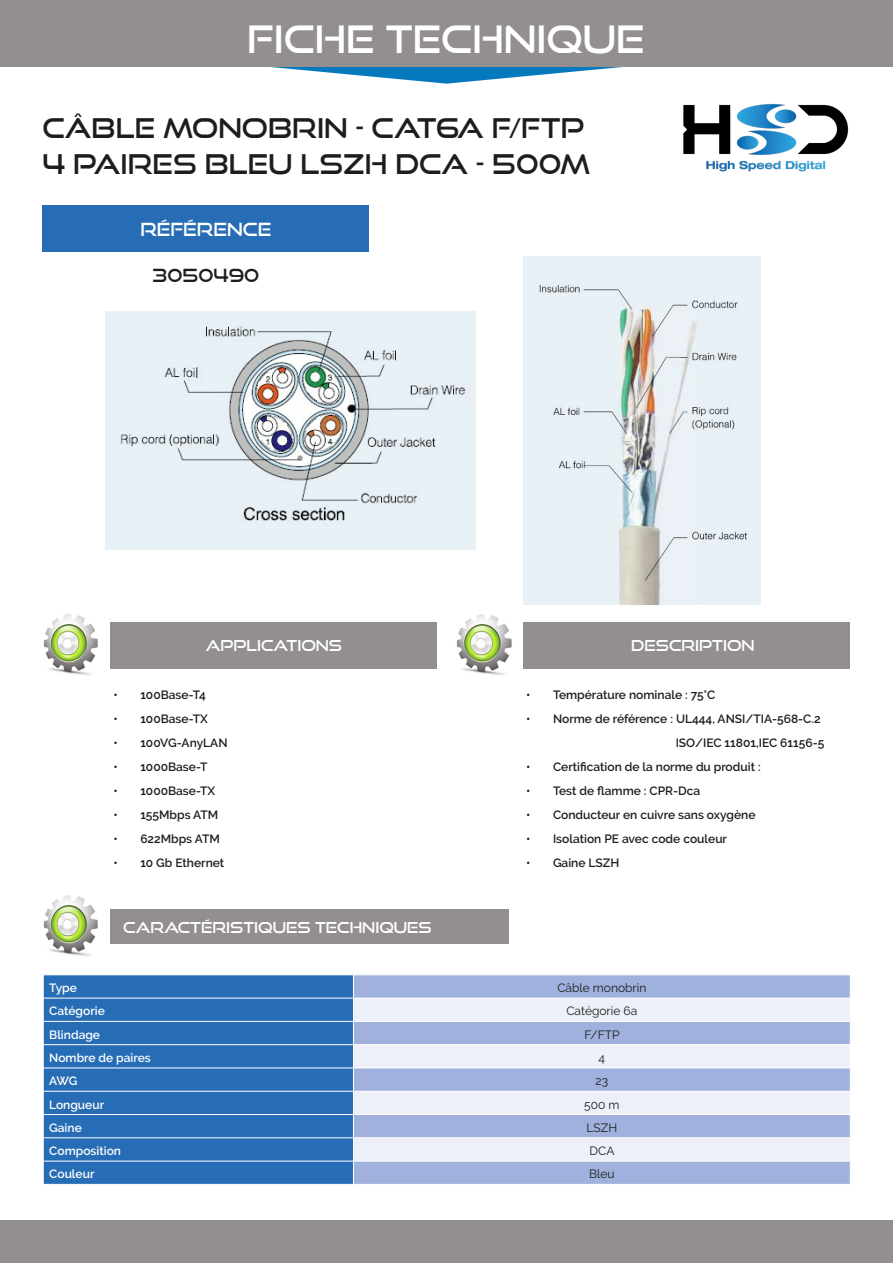
<style>
.page{position:relative;width:893px;height:1263px;background:#fff}
.page>*{position:absolute;margin:0;border:0;box-sizing:border-box;transform-origin:0 0}
.Titre_de_page{font:37.5px "Good Times Rg";color:#fff}
.t1{font:27px "Good Times Rg";color:#1d1d1b}
.Titre_de_page-2{font:18px "Good Times Rg";color:#fff}
.Titre_de_page-3{font:18px "Good Times Rg";color:#1d1d1b}
.Titre_de_page-4{font:15px "Good Times Rg";color:#fff}
.t2{font:600 12px/24px "Raleway";color:#1d1d1b}
.t3{font:600 12px "Raleway";color:#fff}
.t4{font:12px "Raleway";color:#1d1d1b}
</style>
<div class="page">
<svg style="left:262px;top:66px;width:369px;height:18px"></svg>
<div style="left:0;top:0;width:893px;height:66px;background:#938f8e"></div>
<div style="left:0;top:1220px;width:893px;height:43px;background:#938f8e"></div>
<img style="left:683px;top:104px;width:166px;height:68px">
<img style="left:105px;top:312px;width:371px;height:238px">
<img style="left:523px;top:256px;width:238px;height:349px">
<div style="left:43px;top:206px;width:326px;height:46px;background:#276db5"></div>
<div style="left:111px;top:622px;width:326px;height:46px;background:#938f8e"></div>
<img style="left:43px;top:614px;width:55px;height:61px">
<div style="left:523px;top:622px;width:327px;height:46px;background:#938f8e"></div>
<img style="left:457px;top:614px;width:55px;height:61px">
<div style="left:111px;top:909px;width:398px;height:35px;background:#938f8e"></div>
<img style="left:43px;top:895px;width:55px;height:61px">
<div style="left:44px;top:975px;width:309px;height:209px;background:#276db5"></div>
<div style="left:354px;top:975px;width:496px;height:209px;background:#9fb1dc"></div>
<svg style="left:354px;top:999px;width:496px;height:162px;background:#ccd5ec"></svg>
<hr style="left:43px;top:998px;width:310px;height:1px;background:#fff">
<hr style="left:353px;top:998px;width:497px;height:1px;background:#fff">
<hr style="left:43px;top:1021px;width:310px;height:1px;background:#fff">
<hr style="left:353px;top:1021px;width:497px;height:1px;background:#fff">
<hr style="left:43px;top:1044px;width:310px;height:1px;background:#fff">
<hr style="left:353px;top:1044px;width:497px;height:1px;background:#fff">
<hr style="left:43px;top:1068px;width:310px;height:1px;background:#fff">
<hr style="left:353px;top:1068px;width:497px;height:1px;background:#fff">
<hr style="left:43px;top:1091px;width:310px;height:1px;background:#fff">
<hr style="left:353px;top:1091px;width:497px;height:1px;background:#fff">
<hr style="left:43px;top:1114px;width:310px;height:1px;background:#fff">
<hr style="left:353px;top:1114px;width:497px;height:1px;background:#fff">
<hr style="left:43px;top:1137px;width:310px;height:1px;background:#fff">
<hr style="left:353px;top:1137px;width:497px;height:1px;background:#fff">
<hr style="left:43px;top:1161px;width:310px;height:1px;background:#fff">
<svg style="left:43px;top:975px;width:1px;height:209px"></svg>
<hr style="left:353px;top:1161px;width:497px;height:1px;background:#fff">
<p class="Titre_de_page" style="left:247px;top:16px;width:399px">FICHE TECHNIQUE</p>
<p class="t1" style="left:43px;top:111px;width:543px">CÂBLE MONOBRIN - CAT6A F/FTP</p>
<p class="t1" style="left:43px;top:147px;width:549px">4 PAIRES BLEU LSZH DCA - 500M</p>
<p class="Titre_de_page-2" style="left:140px;top:218px;width:133px">RÉFÉRENCE</p>
<p class="Titre_de_page-3" style="left:153px;top:265px;width:108px">3050490</p>
<p class="Titre_de_page-4" style="left:206px;top:637px;width:138px">APPLICATIONS</p>
<p class="Titre_de_page-4" style="left:631px;top:637px;width:125px">DESCRIPTION</p>
<p class="t2" style="left:113px;top:683px;width:94px">• 100Base-T4</p>
<p class="t2" style="left:113px;top:707px;width:96px">• 100Base-TX</p>
<p class="t2" style="left:113px;top:731px;width:116px">• 100VG-AnyLAN</p>
<p class="t2" style="left:113px;top:755px;width:96px">• ●1000Base-T</p>
<p class="t2" style="left:113px;top:779px;width:103px">• ●1000Base-TX</p>
<p class="t2" style="left:113px;top:803px;width:107px">• ●155Mbps ATM</p>
<p class="t2" style="left:113px;top:827px;width:108px">• 622Mbps ATM</p>
<p class="t2" style="left:113px;top:851px;width:113px">• 10 Gb Ethernet</p>
<p class="Titre_de_page-4" style="left:123px;top:918px;width:310px">CARACTÉRISTIQUES TECHNIQUES</p>
<p class="t2" style="left:526px;top:683px;width:191px">• Température nominale : 75°C</p>
<p class="t2" style="left:676px;top:707px;width:150px;text-indent:-150px">• Norme de référence : UL444, ANSI/TIA-568-C.2<br>ISO/IEC 11801,IEC 61156-5</p>
<p class="t2" style="left:526px;top:755px;width:236px">• Certification de la norme du produit :</p>
<p class="t2" style="left:526px;top:779px;width:176px">• Test de flamme : CPR-Dca</p>
<p class="t2" style="left:526px;top:803px;width:231px">• Conducteur en cuivre sans oxygène</p>
<p class="t2" style="left:526px;top:827px;width:203px">• Isolation PE avec code couleur</p>
<p class="t2" style="left:526px;top:851px;width:95px">• Gaine LSZH</p>
<p class="t3" style="left:49px;top:981px;width:29px">Type</p>
<p class="t4" style="left:557px;top:981px;width:91px">Câble monobrin</p>
<p class="t3" style="left:49px;top:1004px;width:57px">Catégorie</p>
<p class="t4" style="left:566px;top:1004px;width:72px">Catégorie 6a</p>
<p class="t3" style="left:49px;top:1027px;width:52px">Blindage</p>
<p class="t4" style="left:584px;top:1027px;width:37px">F/FTP</p>
<p class="t3" style="left:49px;top:1051px;width:103px">Nombre de paires</p>
<p class="t4" style="left:599px;top:1051px;width:8px">4</p>
<p class="t3" style="left:49px;top:1074px;width:30px">AWG</p>
<p class="t4" style="left:595px;top:1074px;width:14px">23</p>
<p class="t3" style="left:49px;top:1097px;width:56px">Longueur</p>
<p class="t4" style="left:584px;top:1097px;width:37px">500 m</p>
<p class="t3" style="left:49px;top:1121px;width:34px">Gaine</p>
<p class="t4" style="left:586px;top:1120px;width:32px">LSZH</p>
<p class="t3" style="left:49px;top:1144px;width:73px">Composition</p>
<p class="t4" style="left:590px;top:1144px;width:26px">DCA</p>
<p class="t3" style="left:49px;top:1167px;width:47px">Couleur</p>
<p class="t4" style="left:589px;top:1167px;width:27px">Bleu</p>
</div>
